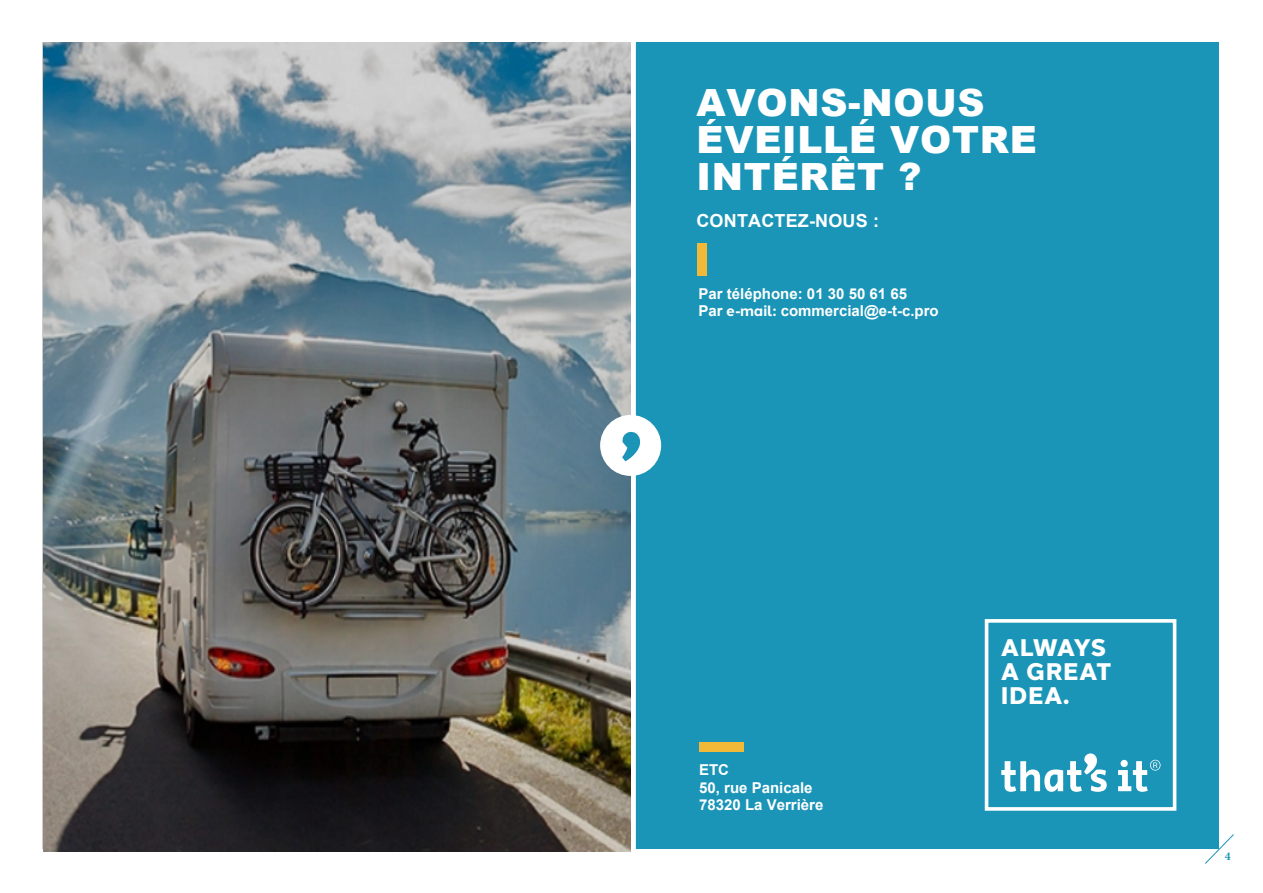
<style>
.page{position:relative;width:1263px;height:893px;background:#fff}
.page>*{position:absolute;margin:0;border:0;box-sizing:border-box;transform-origin:0 0}
.t1{font:900 37.5px/36.8px "Arial";letter-spacing:.02em;color:#fff}
.t2{font:800 24px/24px "Halcom";letter-spacing:.02em;color:#fff}
.t3{font:700 18px "Arial";letter-spacing:.01em;color:#fff}
.t4{font:700 15px/17.5px "Arial";color:#fff}
.t5{font:700 12px "Minion Pro";color:#1a95b7}
.s1{font-family:"Halcom"}
</style>
<div class="page">
<div style="left:631px;top:42px;width:588px;height:807px;background:#1a95b7"></div>
<svg style="left:1001px;top:753px;width:159px;height:39px"></svg>
<div style="left:985px;top:619px;width:191px;height:192px;border:4px solid #fff"></div>
<div style="left:699px;top:742px;width:45px;height:10px;background:#f2b838"></div>
<div style="left:630px;top:33px;width:6px;height:828px;background:#fff"></div>
<div style="left:697px;top:244px;width:10px;height:32px;background:#f2b838"></div>
<img style="left:43px;top:43px;width:588px;height:808px">
<svg style="left:1205px;top:834px;width:29px;height:30px"></svg>
<div style="left:600px;top:415px;width:61px;height:61px;background:#fff;border-radius:50%"></div>
<svg style="left:622px;top:432px;width:19px;height:29px"></svg>
<h1 class="t1" style="left:696px;top:83px;width:342px">AVONS-NOUS<br>ÉVEILLÉ VOTRE<br>INTÉRÊT ?</h1>
<p class="t3" style="left:696px;top:207px;width:184px">CONTACTEZ-NOUS :</p>
<p class="t4" style="left:699px;top:285px;width:242px;line-height:17.1px">Par téléphone: 01 30 50 61 65<br>Par <span class="s1">e</span>-<span class="s1">mail:</span> commercial@e-t-c.pro</p>
<p class="t4" style="left:699px;top:761px;width:126px">ETC<br>50, rue Panicale<br>78320 La Verrière</p>
<h2 class="t2" style="left:1001px;top:634px;width:112px">ALWAYS<br>A GREAT<br>IDEA.</h2>
<p class="t5" style="left:1225px;top:847px;width:7px">4</p>
</div>
